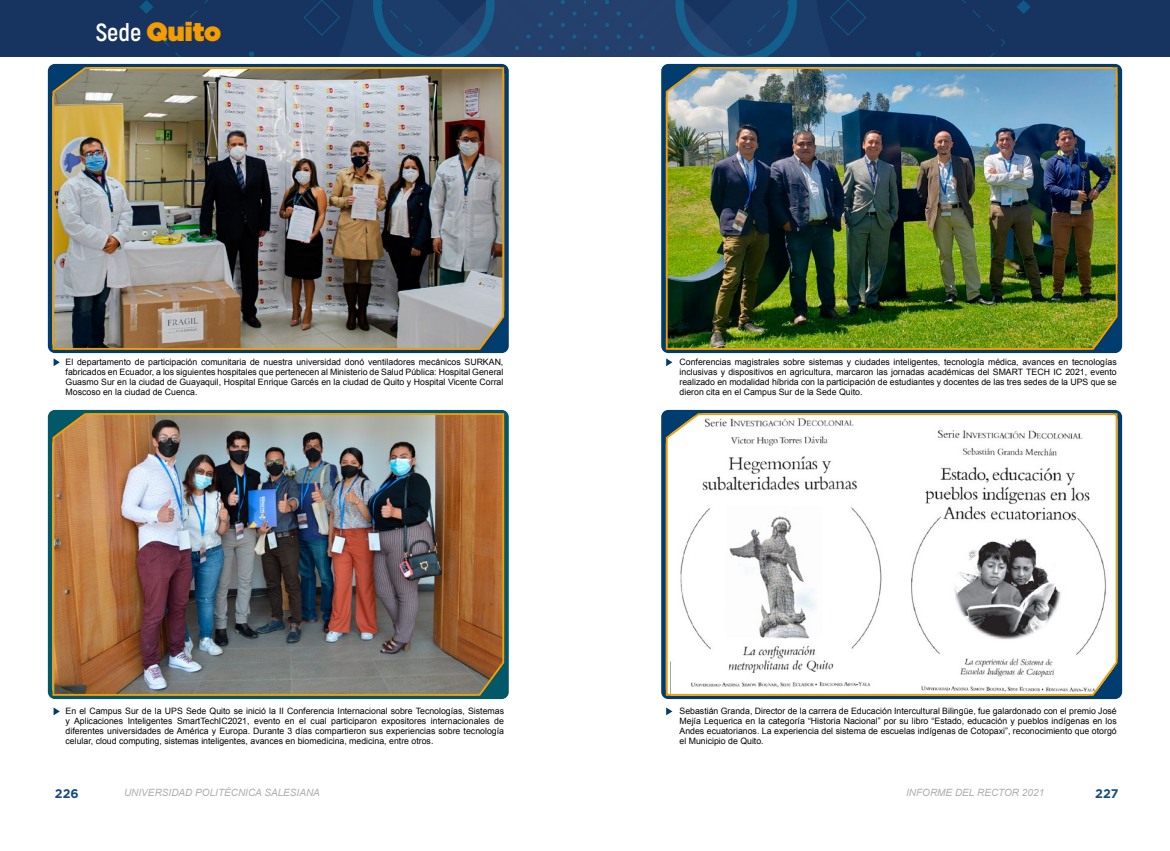
<style>
.page{position:relative;width:1170px;height:851px;background:#fff}
.page>*{position:absolute;margin:0;border:0;box-sizing:border-box;transform-origin:0 0}
.t1{font:900 26.25px "Gotham";color:#f59c00}
.t2{font:700 12.5px "Gotham Pro";color:#174b86}
.t3{font:italic 10px "Arial";color:#aeaeae}
.t4{font:8.75px/10px "Arial";color:#000;text-align:justify}
.s1{font-family:"Akrobat";font-weight:700;font-size:24.75px;color:#fff}
</style>
<div class="page">
<svg style="left:0;top:0;width:1169px;height:57px;background:#1a3966"></svg>
<svg style="left:54px;top:358px;width:6px;height:8px"></svg>
<svg style="left:54px;top:707px;width:6px;height:8px"></svg>
<svg style="left:666px;top:358px;width:6px;height:8px"></svg>
<svg style="left:666px;top:707px;width:6px;height:8px"></svg>
<div style="left:48px;top:64px;width:460px;height:289px;background:#003c6e"></div>
<img style="left:51px;top:66px;width:454px;height:285px">
<svg style="left:661px;top:64px;width:460px;height:289px;background:#064171"></svg>
<img style="left:664px;top:66px;width:454px;height:285px">
<div style="left:48px;top:410px;width:460px;height:289px;background:#005869"></div>
<img style="left:51px;top:412px;width:454px;height:284px">
<svg style="left:661px;top:410px;width:460px;height:289px;background:#064071"></svg>
<svg style="left:664px;top:412px;width:454px;height:284px"></svg>
<h1 class="t1" style="left:96px;top:13px;width:127px"><span class="s1">Sede</span> Quito</h1>
<p class="t4" style="left:66px;top:357px;width:439px">El departamento de participación comunitaria de nuestra universidad donó ventiladores mecánicos SURKAN, fabricados en Ecuador, a los siguientes hospitales que pertenecen al Ministerio de Salud Pública: Hospital General Guasmo Sur en la ciudad de Guayaquil, Hospital Enrique Garcés en la ciudad de Quito y Hospital Vicente Corral Moscoso en la ciudad de Cuenca.</p>
<p class="t4" style="left:66px;top:706px;width:440px">En el Campus Sur de la UPS Sede Quito se inició la II Conferencia Internacional sobre Tecnologías, Sistemas y Aplicaciones Inteligentes SmartTechIC2021, evento en el cual participaron expositores internacionales de diferentes universidades de América y Europa. Durante 3 días compartieron sus experiencias sobre tecnología celular, cloud computing, sistemas inteligentes, avances en biomedicina, medicina, entre otros.</p>
<p class="t4" style="left:679px;top:357px;width:439px">Conferencias magistrales sobre sistemas y ciudades inteligentes, tecnología médica, avances en tecnologías inclusivas y dispositivos en agricultura, marcaron las jornadas académicas del SMART TECH IC 2021, evento realizado en modalidad híbrida con la participación de estudiantes y docentes de las tres sedes de la UPS que se dieron cita en el Campus Sur de la Sede Quito.</p>
<p class="t4" style="left:679px;top:706px;width:438px">Sebastián Granda, Director de la carrera de Educación Intercultural Bilingüe, fue galardonado con el premio José Mejía Lequerica en la categoría “Historia Nacional” por su libro “Estado, educación y pueblos indígenas en los Andes ecuatorianos. La experiencia del sistema de escuelas indígenas de Cotopaxi”, reconocimiento que otorgó el Municipio de Quito.</p>
<h2 class="t2" style="left:55px;top:786px;width:25px">226</h2>
<p class="t3" style="left:124px;top:786px;width:197px">UNIVERSIDAD POLITÉCNICA SALESIANA</p>
<p class="t3" style="left:906px;top:786px;width:139px">INFORME DEL RECTOR 2021</p>
<h2 class="t2" style="left:1095px;top:786px;width:25px">227</h2>
</div>
